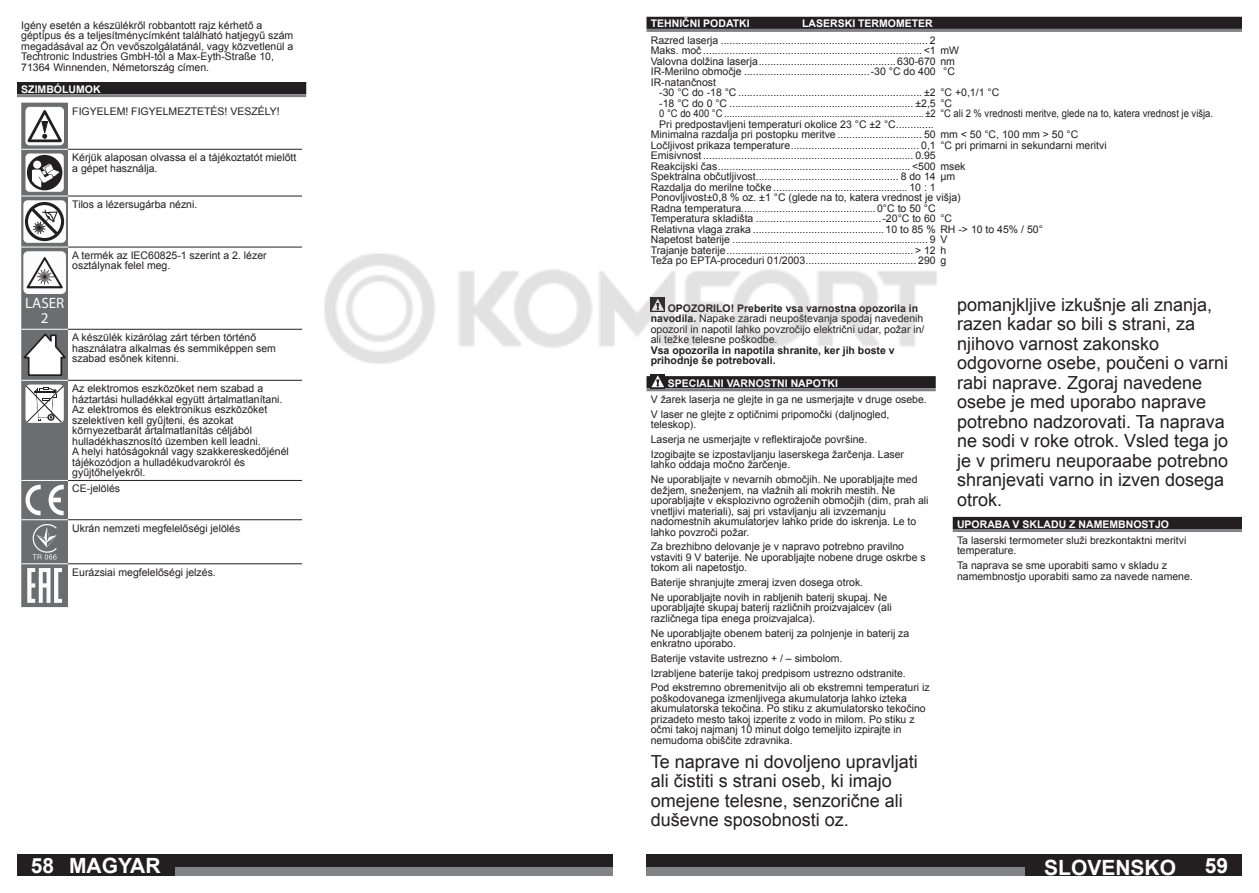
<style>
.page{position:relative;width:1259px;height:893px;background:#fff}
.page>*{position:absolute;margin:0;border:0;box-sizing:border-box;transform-origin:0 0}
.t1{font:700 21px "Arial";color:#fff}
.t2{font:18px/19.5px "Arial";color:#231f20}
.t3{font:15px/15px "Myriad Pro";color:#fcfcfc;text-align:center}
.t4{font:10.5px/10.5px "Arial";color:#231f20}
.t5{font:10.5px "Arial";color:#231f20;scale:.9 1}
.t6{font:700 10.5px "Arial";color:#fff}
.t7{font:700 10.5px/10.5px "Arial";color:#231f20}
.s1{font-weight:700}
</style>
<div class="page">
<div style="left:17px;top:855px;width:595px;height:21px;background:#231f20"></div>
<div style="left:68px;top:867px;width:544px;height:9px;background:#808285"></div>
<div style="left:646px;top:855px;width:596px;height:21px;background:#231f20"></div>
<div style="left:646px;top:867px;width:545px;height:9px;background:#808285"></div>
<div style="left:1025px;top:855px;width:170px;height:21px;background:#231f20"></div>
<div style="left:646px;top:17px;width:596px;height:12px;background:#231f20"></div>
<hr style="left:646px;top:29px;width:596px;height:3px;background:#808285">
<div style="left:646px;top:376px;width:289px;height:12px;background:#231f20"></div>
<hr style="left:646px;top:388px;width:289px;height:3px;background:#808285">
<svg style="left:651px;top:387px;width:13px;height:1px"></svg>
<svg style="left:651px;top:378px;width:13px;height:9px"></svg>
<div style="left:952px;top:517px;width:290px;height:12px;background:#231f20"></div>
<hr style="left:952px;top:529px;width:290px;height:3px;background:#808285">
<div style="left:55px;top:855px;width:119px;height:21px;background:#231f20"></div>
<div style="left:17px;top:82px;width:289px;height:12px;background:#231f20"></div>
<hr style="left:17px;top:94px;width:289px;height:3px;background:#808285">
<svg style="left:68px;top:148px;width:234px;height:417px"></svg>
<hr style="left:68px;top:149px;width:234px;height:1px;background:#231f20">
<hr style="left:68px;top:196px;width:234px;height:1px;background:#231f20">
<hr style="left:68px;top:247px;width:234px;height:1px;background:#231f20">
<hr style="left:68px;top:329px;width:234px;height:1px;background:#231f20">
<hr style="left:68px;top:380px;width:234px;height:1px;background:#231f20">
<hr style="left:68px;top:480px;width:234px;height:1px;background:#231f20">
<hr style="left:68px;top:519px;width:234px;height:1px;background:#231f20">
<hr style="left:68px;top:563px;width:234px;height:1px;background:#231f20">
<svg style="left:21px;top:103px;width:47px;height:504px"></svg>
<img style="left:324px;top:253px;width:613px;height:125px">
<p class="t4" style="left:21px;top:20px;width:273px">Igény esetén a készülékről robbantott rajz kérhető a géptípus és a teljesítménycímként található hatjegyű szám megadásával az Ön vevőszolgálatánál, vagy közvetlenül a Techtronic Industries GmbH-tól a Max-Eyth-Straße 10, 71364 Winnenden, Németország címen.</p>
<p class="t6" style="left:21px;top:83px;width:81px">SZIMBÓLUMOK</p>
<p class="t4" style="left:72px;top:106px;width:209px">FIGYELEM! FIGYELMEZTETÉS! VESZÉLY!</p>
<p class="t4" style="left:72px;top:152px;width:226px">Kérjük alaposan olvassa el a tájékoztatót mielőtt a gépet használja.</p>
<p class="t4" style="left:72px;top:199px;width:127px">Tilos a lézersugárba nézni.</p>
<p class="t4" style="left:72px;top:250px;width:196px">A termék az IEC60825-1 szerint a 2. lézer osztálynak felel meg.</p>
<h3 class="t3" style="left:25px;top:295px;width:41px">LASER<br>2</h3>
<p class="t4" style="left:72px;top:332px;width:205px">A készülék kizárólag zárt térben történő használatra alkalmas és semmiképpen sem szabad esőnek kitenni.</p>
<p class="t4" style="left:72px;top:383px;width:218px">Az elektromos eszközöket nem szabad a háztartási hulladékkal együtt ártalmatlanítani.<br>Az elektromos és elektronikus eszközöket szelektíven kell gyűjteni, és azokat környezetbarát ártalmatlanítás céljából hulladékhasznosító üzemben kell leadni.<br>A helyi hatóságoknál vagy szakkereskedőjénél tájékozódjon a hulladékudvarokról és gyűjtőhelyekről.</p>
<p class="t4" style="left:72px;top:483px;width:49px">CE-jelölés</p>
<p class="t4" style="left:72px;top:523px;width:170px">Ukrán nemzeti megfelelőségi jelölés</p>
<p class="t4" style="left:72px;top:567px;width:145px">Eurázsiai megfelelőségi jelzés.</p>
<p class="t6" style="left:651px;top:18px;width:100px">TEHNIČNI PODATKI</p>
<p class="t6" style="left:802px;top:18px;width:132px">LASERSKI TERMOMETER</p>
<p class="t4" style="left:651px;top:35px;width:310px">Razred laserja ....................................................................... 2<br>Maks. moč ........................................................................... &lt;1 mW Valovna dolžina laserja ...............................................630-670 nm IR-Merilno območje ...........................................-30 °C do 400 °C IR-natančnost</p>
<p class="t4" style="left:659px;top:87px;width:341px">-30 °C do -18 °C ............................................................... ±2 °C +0,1/1 °C</p>
<p class="t4" style="left:659px;top:98px;width:294px">-18 °C do 0 °C ............................................................... ±2,5 °C</p>
<p class="t5" style="left:659px;top:108px;width:617px">0 °C do 400 °C ............................................................................ ±2 °C ali 2 % vrednosti meritve, glede na to, katera vrednost je višja.</p>
<p class="t4" style="left:659px;top:119px;width:276px">Pri predpostavljeni temperaturi okolice 23 °C ±2 °C. ............</p>
<p class="t4" style="left:651px;top:129px;width:429px">Minimalna razdalja pri postopku meritve ............................. 50 mm &lt; 50 °C, 100 mm &gt; 50 °C</p>
<p class="t4" style="left:651px;top:140px;width:457px">Ločljivost prikaza temperature ............................................ 0,1 °C pri primarni in sekundarni meritvi</p>
<p class="t4" style="left:651px;top:150px;width:286px">Emisivnost ........................................................................ 0.95</p>
<p class="t4" style="left:651px;top:161px;width:316px">Reakcijski čas .................................................................. &lt;500 msek</p>
<p class="t4" style="left:651px;top:171px;width:306px">Spektralna občutljivost................................................. 8 do 14 μm</p>
<p class="t4" style="left:651px;top:182px;width:286px">Razdalja do merilne točke .............................................. 10 : 1</p>
<p class="t4" style="left:651px;top:192px;width:311px">Ponovljivost ±0,8 % oz. ±1 °C (glede na to, katera vrednost je višja)</p>
<p class="t4" style="left:651px;top:203px;width:286px">Radna temperatura.............................................. 0°C to 50 °C</p>
<p class="t4" style="left:651px;top:213px;width:303px">Temperatura skladišta ...........................................-20°C to 60 °C</p>
<p class="t4" style="left:651px;top:224px;width:394px">Relativna vlaga zraka .............................................10 to 85 % RH -&gt; 10 to 45% / 50°</p>
<p class="t4" style="left:651px;top:234px;width:298px">Napetost baterije ................................................................... 9 V</p>
<p class="t4" style="left:651px;top:245px;width:297px">Trajanje baterije ................................................................ &gt; 12 h</p>
<p class="t4" style="left:651px;top:255px;width:297px">Teža po EPTA-proceduri 01/2003 ...................................... 290 g</p>
<p class="t4" style="left:651px;top:303px;width:275px;text-indent:17px"><span class="s1">OPOZORILO! Preberite vsa varnostna opozorila in navodila.</span> Napake zaradi neupoštevanja spodaj navedenih opozoril in napotil lahko povzročijo električni udar, požar in/ ali težke telesne poškodbe.</p>
<p class="t7" style="left:651px;top:345px;width:245px">Vsa opozorila in napotila shranite, ker jih boste v prihodnje še potrebovali.</p>
<p class="t6" style="left:668px;top:377px;width:172px">SPECIALNI VARNOSTNI NAPOTKI</p>
<p class="t4" style="left:651px;top:392px;width:278px;line-height:14.7px">V žarek laserja ne glejte in ga ne usmerjajte v druge osebe.<br>V laser ne glejte z optičnimi pripomočki (daljnogled,</p>
<p class="t4" style="left:651px;top:417px;width:255px;line-height:14.7px">teleskop).<br>Laserja ne usmerjajte v reflektirajoče površine.<br>Izogibajte se izpostavljanju laserskega žarčenja. Laser</p>
<p class="t4" style="left:651px;top:457px;width:268px;line-height:14.7px">lahko oddaja močno žarčenje.<br>Ne uporabljajte v nevarnih območjih. Ne uporabljajte med</p>
<p class="t4" style="left:651px;top:485px;width:279px">dežjem, sneženjem, na vlažnih ali mokrih mestih. Ne uporabljajte v eksplozivno ogroženih območjih (dim, prah ali vnetljivi materiali), saj pri vstavljanju ali izvzemanju nadomestnih akumulatorjev lahko pride do iskrenja. Le to lahko povzroči požar.</p>
<p class="t4" style="left:651px;top:541px;width:276px">Za brezhibno delovanje je v napravo potrebno pravilno vstaviti 9 V baterije. Ne uporabljajte nobene druge oskrbe s tokom ali napetostjo.</p>
<p class="t4" style="left:651px;top:575px;width:238px;line-height:14.7px">Baterije shranjujte zmeraj izven dosega otrok.<br>Ne uporabljajte novih in rabljenih baterij skupaj. Ne</p>
<p class="t4" style="left:651px;top:602px;width:242px">uporabljajte skupaj baterij različnih proizvajalcev (ali različnega tipa enega proizvajalca).</p>
<p class="t4" style="left:651px;top:628px;width:260px">Ne uporabljajte obenem baterij za polnjenje in baterij za enkratno uporabo.</p>
<p class="t4" style="left:651px;top:651px;width:280px;line-height:14.7px">Baterije vstavite ustrezno + / – simbolom.<br>Izrabljene baterije takoj predpisom ustrezno odstranite.<br>Pod ekstremno obremenitvijo ali ob ekstremni temperaturi iz</p>
<p class="t4" style="left:651px;top:693px;width:276px">poškodovanega izmenljivega akumulatorja lahko izteka akumulatorska tekočina. Po stiku z akumulatorsko tekočino prizadeto mesto takoj izperite z vodo in milom. Po stiku z očmi takoj najmanj 10 minut dolgo temeljito izpirajte in nemudoma obiščite zdravnika.</p>
<h2 class="t2" style="left:651px;top:752px;width:269px">Te naprave ni dovoljeno upravljati ali čistiti s strani oseb, ki imajo omejene telesne, senzorične ali duševne sposobnosti oz.</h2>
<p class="t2" style="left:957px;top:295px;width:273px">pomanjkljive izkušnje ali znanja, razen kadar so bili s strani, za njihovo varnost zakonsko odgovorne osebe, poučeni o varni rabi naprave. Zgoraj navedene osebe je med uporabo naprave potrebno nadzorovati. Ta naprava ne sodi v roke otrok. Vsled tega jo je v primeru neuporaabe potrebno shranjevati varno in izven dosega otrok.</p>
<p class="t6" style="left:957px;top:518px;width:213px">UPORABA V SKLADU Z NAMEMBNOSTJO</p>
<p class="t4" style="left:957px;top:535px;width:231px">Ta laserski termometer služi brezkontaktni meritvi temperature.</p>
<p class="t4" style="left:957px;top:560px;width:237px">Ta naprava se sme uporabiti samo v skladu z namembnostjo uporabiti samo za navede namene.</p>
<h1 class="t1" style="left:69px;top:854px;width:93px">MAGYAR</h1>
<h1 class="t1" style="left:31px;top:854px;width:25px">58</h1>
<h1 class="t1" style="left:1044px;top:855px;width:133px">SLOVENSKO</h1>
<h1 class="t1" style="left:1204px;top:854px;width:25px">59</h1>
</div>
